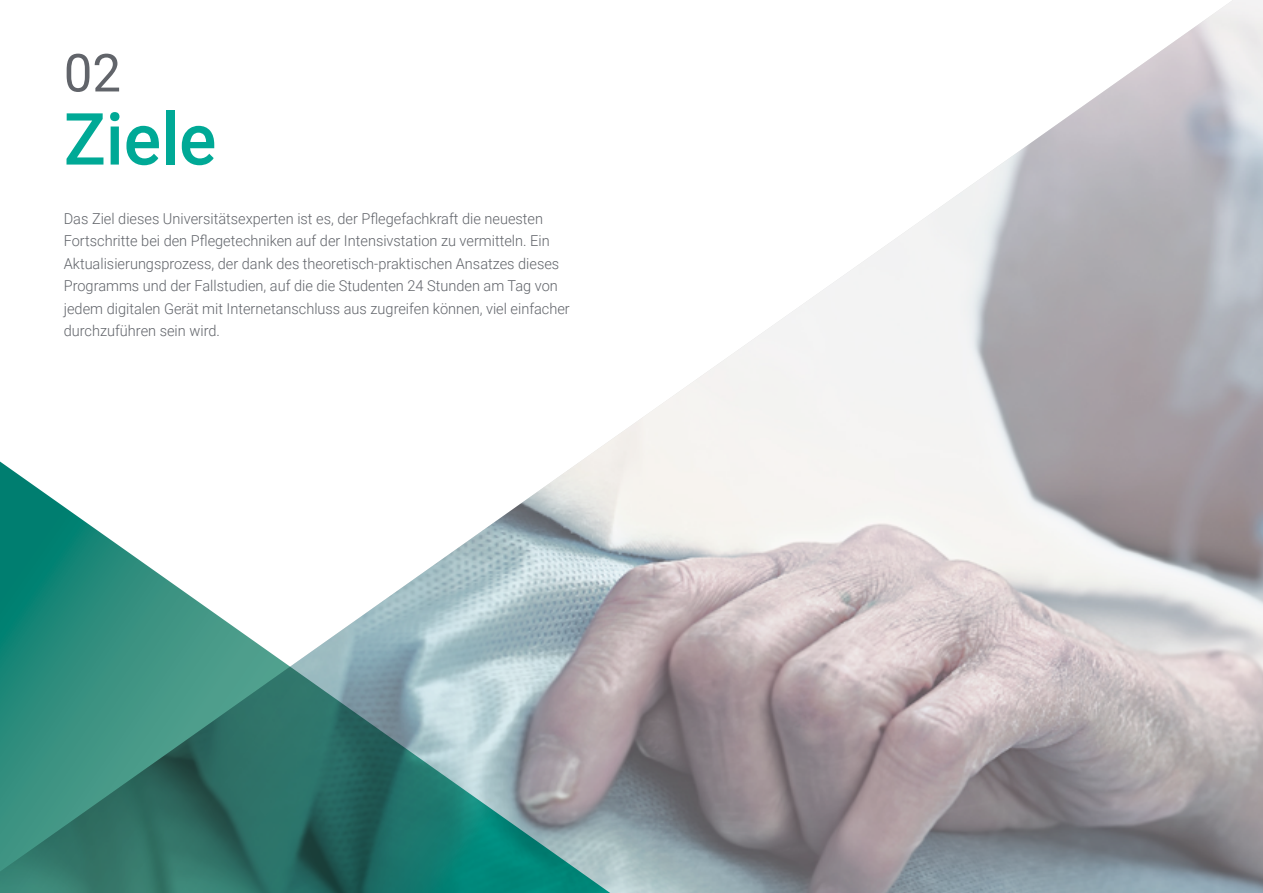
<style>
.page{position:relative;width:1263px;height:893px;background:#fff}
.page>*{position:absolute;margin:0;border:0;box-sizing:border-box;transform-origin:0 0}
.t1{font:500 72px "Roboto";color:#00a996}
.t2{font:52.5px "Roboto";color:#61646a}
.t3{font:300 15px/22.5px "Roboto";color:#61646a}
</style>
<div class="page">
<img style="left:602px;top:0;width:661px;height:893px">
<svg style="left:0;top:446px;width:640px;height:447px"></svg>
<h2 class="t2" style="left:64px;top:36px;width:59px">02</h2>
<h1 class="t1" style="left:64px;top:89px;width:154px">Ziele</h1>
<p class="t3" style="left:64px;top:207px;width:508px">Das Ziel dieses Universitätsexperten ist es, der Pflegefachkraft die neuesten Fortschritte bei den Pflegetechniken auf der Intensivstation zu vermitteln. Ein Aktualisierungsprozess, der dank des theoretisch-praktischen Ansatzes dieses Programms und der Fallstudien, auf die die Studenten 24 Stunden am Tag von jedem digitalen Gerät mit Internetanschluss aus zugreifen können, viel einfacher durchzuführen sein wird.</p>
</div>
